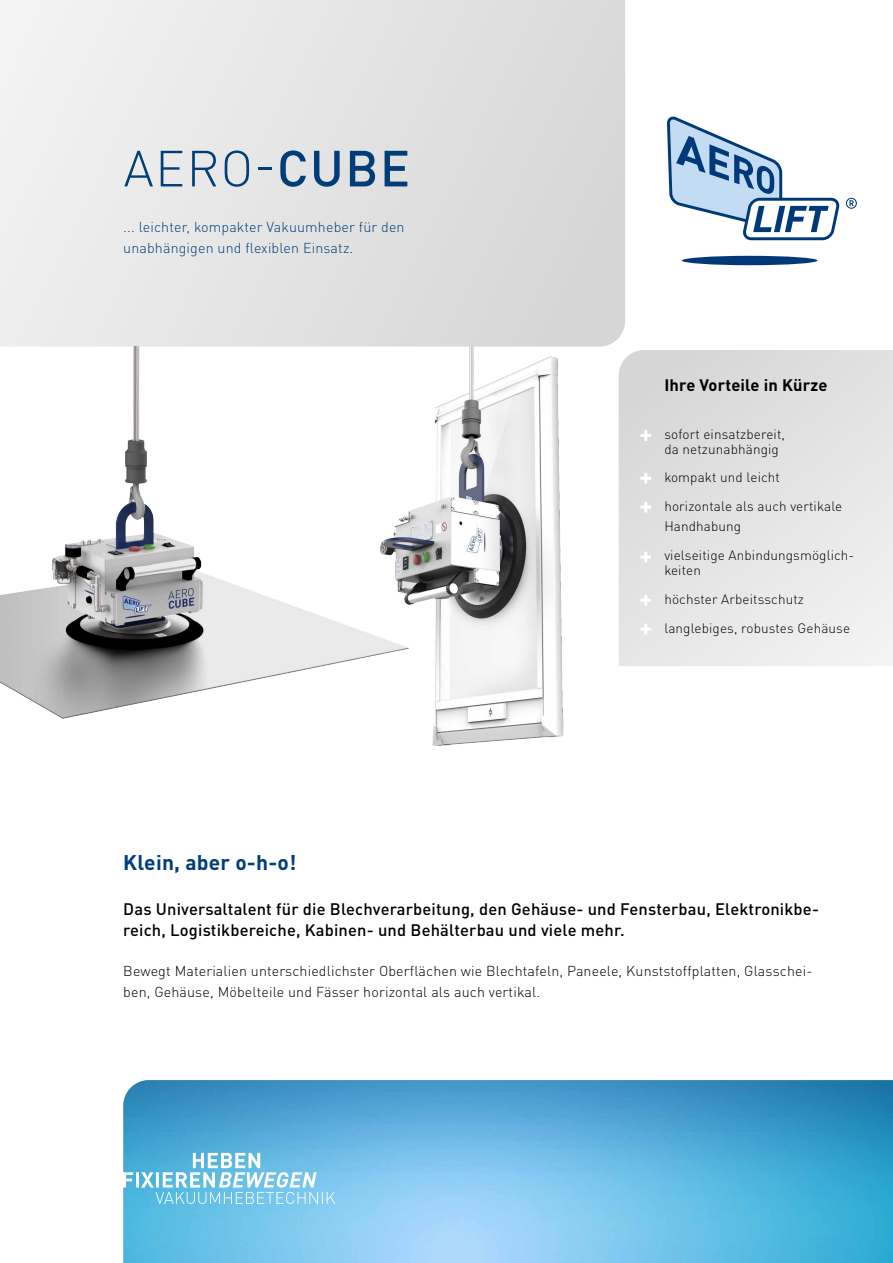
<style>
.page{position:relative;width:893px;height:1263px;background:#fff}
.page>*{position:absolute;margin:0;border:0;box-sizing:border-box;transform-origin:0 0}
.t1{font:300 50.1px "DIN Pro";color:#003e79}
.t2{font:700 21px "DIN Pro";letter-spacing:.01em;color:#003e79}
.t3{font:500 16.5px/21px "DIN Pro";letter-spacing:.01em;color:#000}
.t4{font:700 16.5px "DIN Pro";letter-spacing:.01em;color:#000}
.t5{font:300 14.25px/20.2px "DIN Pro";letter-spacing:.01em;color:#000}
.t6{font:300 14.25px/20.2px "DIN Pro";letter-spacing:.01em;color:#003e79}
.t7{font:300 13.5px/28.8px "DIN Pro";letter-spacing:.01em;color:#000}
.s1{font-weight:500}
</style>
<div class="page">
<svg style="left:619px;top:350px;width:274px;height:316px;background:#e3e3e3"></svg>
<svg style="left:0;top:0;width:625px;height:347px;background:#e3e3e3"></svg>
<img style="left:123px;top:1080px;width:770px;height:183px">
<svg style="left:667px;top:117px;width:190px;height:148px"></svg>
<svg style="left:123px;top:1153px;width:212px;height:51px;background:#84cae9"></svg>
<img style="left:411px;top:347px;width:153px;height:399px">
<img style="left:0;top:347px;width:411px;height:372px">
<svg style="left:640px;top:430px;width:11px;height:11px"></svg>
<svg style="left:640px;top:473px;width:11px;height:11px"></svg>
<svg style="left:640px;top:502px;width:11px;height:10px"></svg>
<svg style="left:640px;top:552px;width:11px;height:10px"></svg>
<svg style="left:640px;top:595px;width:11px;height:10px"></svg>
<svg style="left:640px;top:624px;width:11px;height:10px"></svg>
<h1 class="t1" style="left:124px;top:130px;width:288px">AERO-<span class="s1">CUBE</span></h1>
<p class="t6" style="left:123px;top:216px;width:283px">... leichter, kompakter Vakuumheber für den unabhängigen und flexiblen Einsatz.</p>
<p class="t4" style="left:664px;top:371px;width:165px">Ihre Vorteile in Kürze</p>
<p class="t7" style="left:664px;top:425px;width:122px;line-height:15px">sofort einsatzbereit, da netzunabhängig</p>
<p class="t7" style="left:664px;top:462px;width:179px">kompakt und leicht horizontale als auch vertikale</p>
<p class="t7" style="left:664px;top:511px;width:192px">Handhabung<br>vielseitige Anbindungsmöglich-</p>
<p class="t7" style="left:664px;top:555px;width:187px">keiten<br>höchster Arbeitsschutz langlebiges, robustes Gehäuse</p>
<h2 class="t2" style="left:123px;top:845px;width:175px">Klein, aber o-h-o!</h2>
<p class="t3" style="left:123px;top:896px;width:697px">Das Universaltalent für die Blechverarbeitung, den Gehäuse- und Fensterbau, Elektronikbe&shy;reich, Logistikbereiche, Kabinen- und Behälterbau und viele mehr.</p>
<p class="t5" style="left:123px;top:960px;width:691px">Bewegt Materialien unterschiedlichster Oberflächen wie Blechtafeln, Paneele, Kunststoffplatten, Glasschei&shy;ben, Gehäuse, Möbelteile und Fässer horizontal als auch vertikal.</p>
</div>
